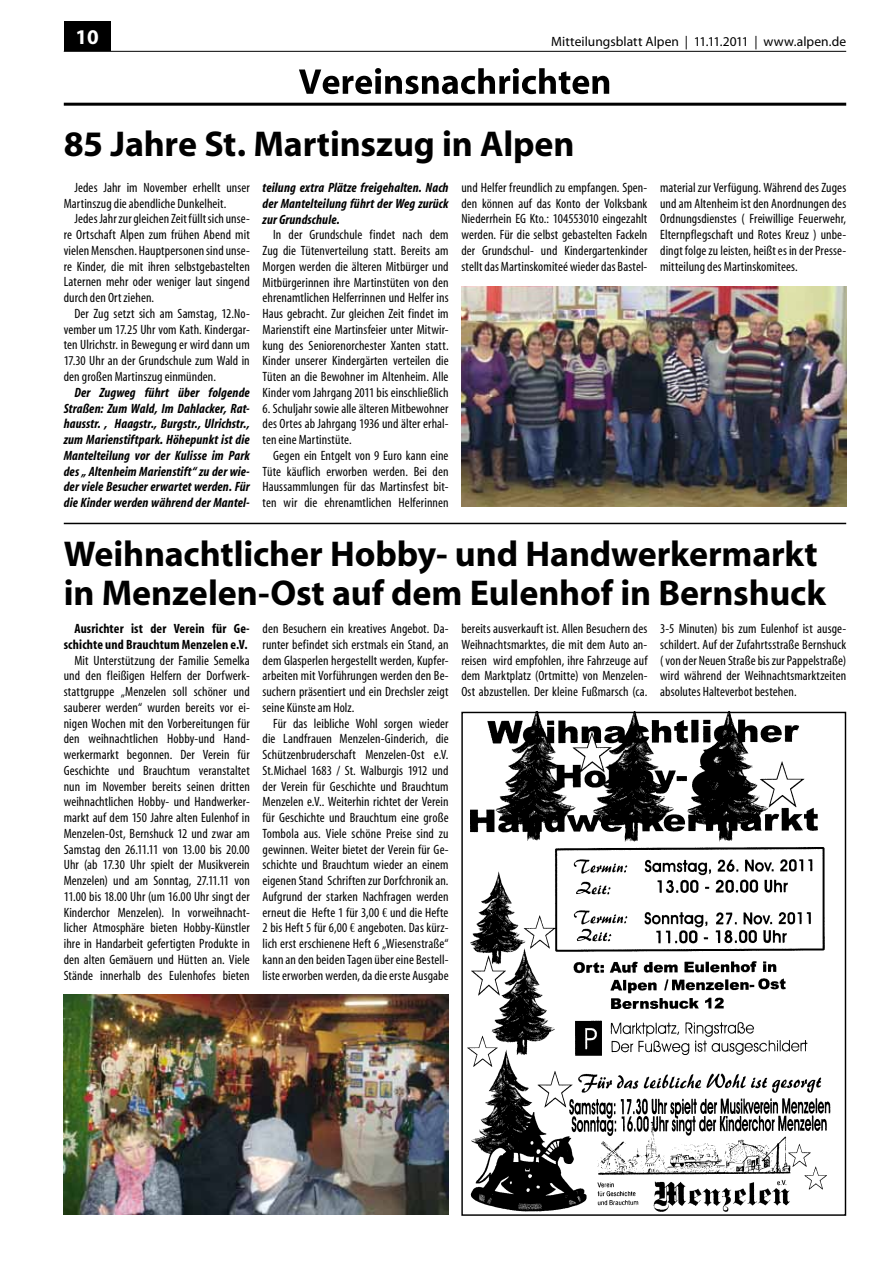
<style>
.page{position:relative;width:893px;height:1263px;background:#fff}
.page>*{position:absolute;margin:0;border:0;box-sizing:border-box;transform-origin:0 0}
.t1{font:700 36px/39px "Myriad";letter-spacing:-.005em;color:#000}
.t2{font:700 21px "Myriad";color:#fff}
.t3{font:condensed 13.5px/15.8px "Myriad";letter-spacing:.005em;color:#000;text-align:justify}
.t4{font:italic 700 condensed 13.5px/15.8px "Myriad";letter-spacing:.01em;color:#000;text-align:justify}
.t5{font:700 condensed 13.5px/15.8px "Myriad";letter-spacing:.01em;color:#000;text-align:right}
.t6{font:13.5px "Myriad";color:#000}
</style>
<div class="page">
<div style="left:64px;top:21px;width:47px;height:30px;background:#000"></div>
<hr style="left:64px;top:51px;width:782px;height:1px;background:#000">
<hr style="left:64px;top:103px;width:782px;height:3px;background:#000">
<svg style="left:299px;top:68px;width:310px;height:26px"></svg>
<img style="left:461px;top:286px;width:385px;height:221px">
<hr style="left:64px;top:523px;width:782px;height:1px;background:#000">
<img style="left:467px;top:714px;width:364px;height:498px">
<img style="left:64px;top:994px;width:385px;height:220px">
<h2 class="t2" style="left:76px;top:26px;width:25px">10</h2>
<p class="t6" style="left:551px;top:35px;width:296px">Mitteilungsblatt Alpen | 11.11.2011 | www.alpen.de</p>
<h1 class="t1" style="left:64px;top:126px;width:512px">85 Jahre St. Martinszug in Alpen</h1>
<p class="t3" style="left:461px;top:180px;width:188px">und Helfer freundlich zu empfangen. Spen&shy;den können auf das Konto der Volksbank Niederrhein EG Kto.: 104553010 eingezahlt werden. Für die selbst gebastelten Fackeln der Grundschul- und Kindergartenkinder stellt das Martinskomiteé wieder das Bastel-</p>
<p class="t3" style="left:660px;top:180px;width:188px">material zur Verfügung. Während des Zuges und am Altenheim ist den Anordnungen des Ordnungsdienstes ( Freiwillige Feuerwehr, Elternpflegschaft und Rotes Kreuz ) unbe&shy;dingt folge zu leisten, heißt es in der Presse&shy;mitteilung des Martinskomitees.</p>
<p class="t4" style="left:263px;top:180px;width:188px">teilung extra Plätze freigehalten. Nach der Mantelteilung führt der Weg zurück zur Grundschule.</p>
<p class="t3" style="left:263px;top:228px;width:188px;text-indent:11px">In der Grundschule findet nach dem Zug die Tütenverteilung statt. Bereits am Morgen werden die älteren Mitbürger und Mitbürgerinnen ihre Martinstüten von den ehrenamtlichen Helferrinnen und Helfer ins Haus gebracht. Zur gleichen Zeit findet im Marienstift eine Martinsfeier unter Mitwir&shy;kung des Seniorenorchester Xanten statt.<br>Kinder unserer Kindergärten verteilen die Tüten an die Bewohner im Altenheim. Alle Kinder vom Jahrgang 2011 bis einschließlich</p>
<p class="t3" style="left:263px;top:401px;width:188px">6. Schuljahr sowie alle älteren Mitbewohner des Ortes ab Jahrgang 1936 und älter erhal&shy;ten eine Martinstüte.</p>
<p class="t3" style="left:263px;top:448px;width:188px;text-indent:11px">Gegen ein Entgelt von 9 Euro kann eine Tüte käuflich erworben werden. Bei den Haussammlungen für das Martinsfest bit&shy;ten wir die ehrenamtlichen Helferinnen</p>
<p class="t3" style="left:64px;top:180px;width:188px;text-indent:11px">Jedes Jahr im November erhellt unser<br>Martinszug die abendliche Dunkelheit.</p>
<p class="t3" style="left:64px;top:212px;width:188px;text-indent:11px">Jedes Jahr zur gleichen Zeit füllt sich unse&shy;re Ortschaft Alpen zum frühen Abend mit vielen Menschen. Hauptpersonen sind unse&shy;re Kinder, die mit ihren selbstgebastelten Laternen mehr oder weniger laut singend durch den Ort ziehen.</p>
<p class="t3" style="left:64px;top:306px;width:188px;text-indent:11px">Der Zug setzt sich am Samstag, 12.No&shy;vember um 17.25 Uhr vom Kath. Kindergar&shy;ten Ulrichstr. in Bewegung er wird dann um 17.30 Uhr an der Grundschule zum Wald in den großen Martinszug einmünden.</p>
<p class="t4" style="left:64px;top:385px;width:188px;text-indent:11px">Der Zugweg führt über folgende Straßen: Zum Wald, Im Dahlacker, Rat&shy;hausstr. , Haagstr., Burgstr., Ulrichstr., zum Marienstiftpark. Höhepunkt ist die Mantelteilung vor der Kulisse im Park des „ Altenheim Marienstift“ zu der wie&shy;der viele Besucher erwartet werden. Für die Kinder werden während der Mantel-</p>
<h1 class="t1" style="left:64px;top:536px;width:764px">Weihnachtlicher Hobby- und Handwerkermarkt in Menzelen-Ost auf dem Eulenhof in Bernshuck</h1>
<p class="t3" style="left:461px;top:621px;width:188px">bereits ausverkauft ist. Allen Besuchern des Weihnachtsmarktes, die mit dem Auto an&shy;reisen wird empfohlen, ihre Fahrzeuge auf dem Marktplatz (Ortmitte) von Menzelen-Ost abzustellen. Der kleine Fußmarsch (ca.</p>
<p class="t3" style="left:660px;top:621px;width:188px">3-5 Minuten) bis zum Eulenhof ist ausge&shy;schildert. Auf der Zufahrtsstraße Bernshuck ( von der Neuen Straße bis zur Pappelstraße) wird während der Weihnachtsmarktzeiten absolutes Halteverbot bestehen.</p>
<p class="t5" style="left:64px;top:621px;width:188px">Ausrichter ist der Verein für Ge&shy;schichte und Brauchtum Menzelen e.V.</p>
<p class="t3" style="left:64px;top:653px;width:188px;text-indent:11px">Mit Unterstützung der Familie Semelka und den fleißigen Helfern der Dorfwerk&shy;stattgruppe „Menzelen soll schöner und sauberer werden“ wurden bereits vor ei&shy;nigen Wochen mit den Vorbereitungen für den weihnachtlichen Hobby-und Hand&shy;werkermarkt begonnen. Der Verein für Geschichte und Brauchtum veranstaltet nun im November bereits seinen dritten weihnachtlichen Hobby- und Handwerker&shy;markt auf dem 150 Jahre alten Eulenhof in Menzelen-Ost, Bernshuck 12 und zwar am Samstag den 26.11.11 von 13.00 bis 20.00<br>Uhr (ab 17.30 Uhr spielt der Musikverein Menzelen) und am Sonntag, 27.11.11 von 11.00 bis 18.00 Uhr (um 16.00 Uhr singt der Kinderchor Menzelen). In vorweihnacht&shy;licher Atmosphäre bieten Hobby-Künstler ihre in Handarbeit gefertigten Produkte in den alten Gemäuern und Hütten an. Viele Stände innerhalb des Eulenhofes bieten</p>
<p class="t3" style="left:263px;top:621px;width:188px">den Besuchern ein kreatives Angebot. Da&shy;runter befindet sich erstmals ein Stand, an dem Glasperlen hergestellt werden, Kupfer&shy;arbeiten mit Vorführungen werden den Be&shy;suchern präsentiert und ein Drechsler zeigt seine Künste am Holz.</p>
<p class="t3" style="left:263px;top:716px;width:188px;text-indent:11px">Für das leibliche Wohl sorgen wieder die Landfrauen Menzelen-Ginderich, die Schützenbruderschaft Menzelen-Ost e.V.<br>St.Michael 1683 / St. Walburgis 1912 und der Verein für Geschichte und Brauchtum Menzelen e.V.. Weiterhin richtet der Verein für Geschichte und Brauchtum eine große Tombola aus. Viele schöne Preise sind zu gewinnen. Weiter bietet der Verein für Ge&shy;schichte und Brauchtum wieder an einem eigenen Stand Schriften zur Dorfchronik an.<br>Aufgrund der starken Nachfragen werden erneut die Hefte 1 für 3,00 € und die Hefte 2 bis Heft 5 für 6,00 € angeboten. Das kürz&shy;lich erst erschienene Heft 6 „Wiesenstraße“ kann an den beiden Tagen über eine Bestell&shy;liste erworben werden, da die erste Ausgabe</p>
</div>
